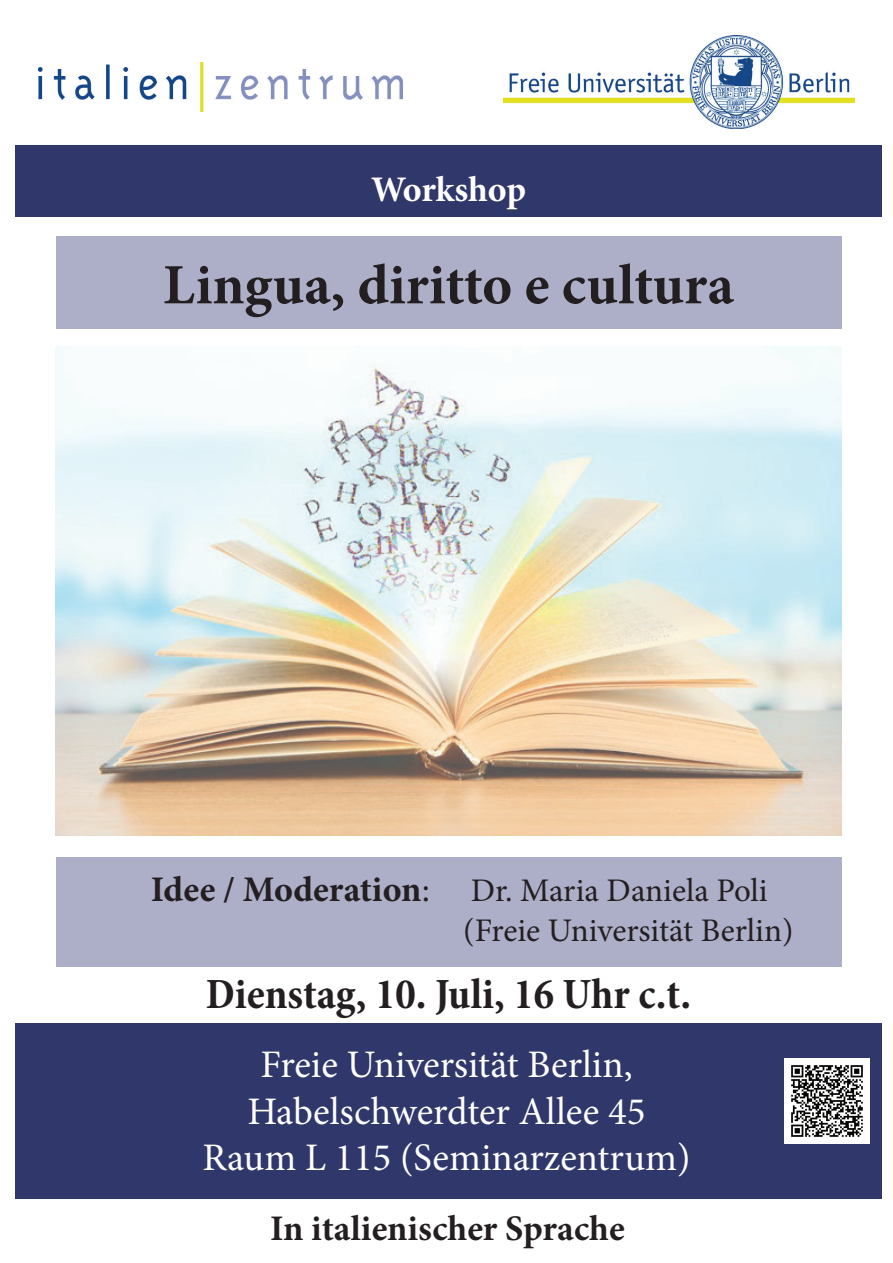
<style>
.page{position:relative;width:893px;height:1263px;background:#fff}
.page>*{position:absolute;margin:0;border:0;box-sizing:border-box;transform-origin:0 0}
.t1{font:700 57px "Minion Pro";color:#231f20}
.t2{font:700 condensed 43.5px "Minion Pro";color:#231f20}
.t3{font:39px/46.8px "Minion Pro";color:#fff;text-align:center}
.t4{font:700 36px "Minion Pro";color:#231f20}
.t5{font:700 36px "Minion Pro";letter-spacing:-.005em;color:#fff}
.t6{font:33px/39.6px "Minion Pro";color:#231f20}
.s1{font-weight:700;font-size:36px}
.s2{font-size:36px}
</style>
<div class="page">
<div style="left:16px;top:1023px;width:866px;height:175px;background:#2f376b"></div>
<img style="left:504px;top:36px;width:350px;height:93px">
<img style="left:39px;top:63px;width:363px;height:48px">
<div style="left:56px;top:236px;width:785px;height:92px;background:#adaec8"></div>
<div style="left:16px;top:146px;width:866px;height:71px;background:#2f376b"></div>
<img style="left:784px;top:1058px;width:86px;height:86px">
<img style="left:56px;top:346px;width:785px;height:489px">
<div style="left:56px;top:857px;width:785px;height:110px;background:#adaec8"></div>
<p class="t5" style="left:371px;top:164px;width:157px">Workshop</p>
<h1 class="t1" style="left:163px;top:245px;width:572px">Lingua, diritto e cultura</h1>
<p class="t6" style="left:463px;top:871px;width:332px;text-indent:-313px"><span class="s1">Idee / Moderation</span><span class="s2">:</span> Dr. Maria Daniela Poli (Freie Universität Berlin)</p>
<p class="t2" style="left:206px;top:964px;width:487px">Dienstag, 10. Juli, 16 Uhr c.t.</p>
<p class="t3" style="left:202px;top:1041px;width:490px">Freie Universität Berlin,<br>Habelschwerdter Allee 45<br>Raum L 115 (Seminarzentrum)</p>
<p class="t4" style="left:270px;top:1203px;width:356px">In italienischer Sprache</p>
</div>
